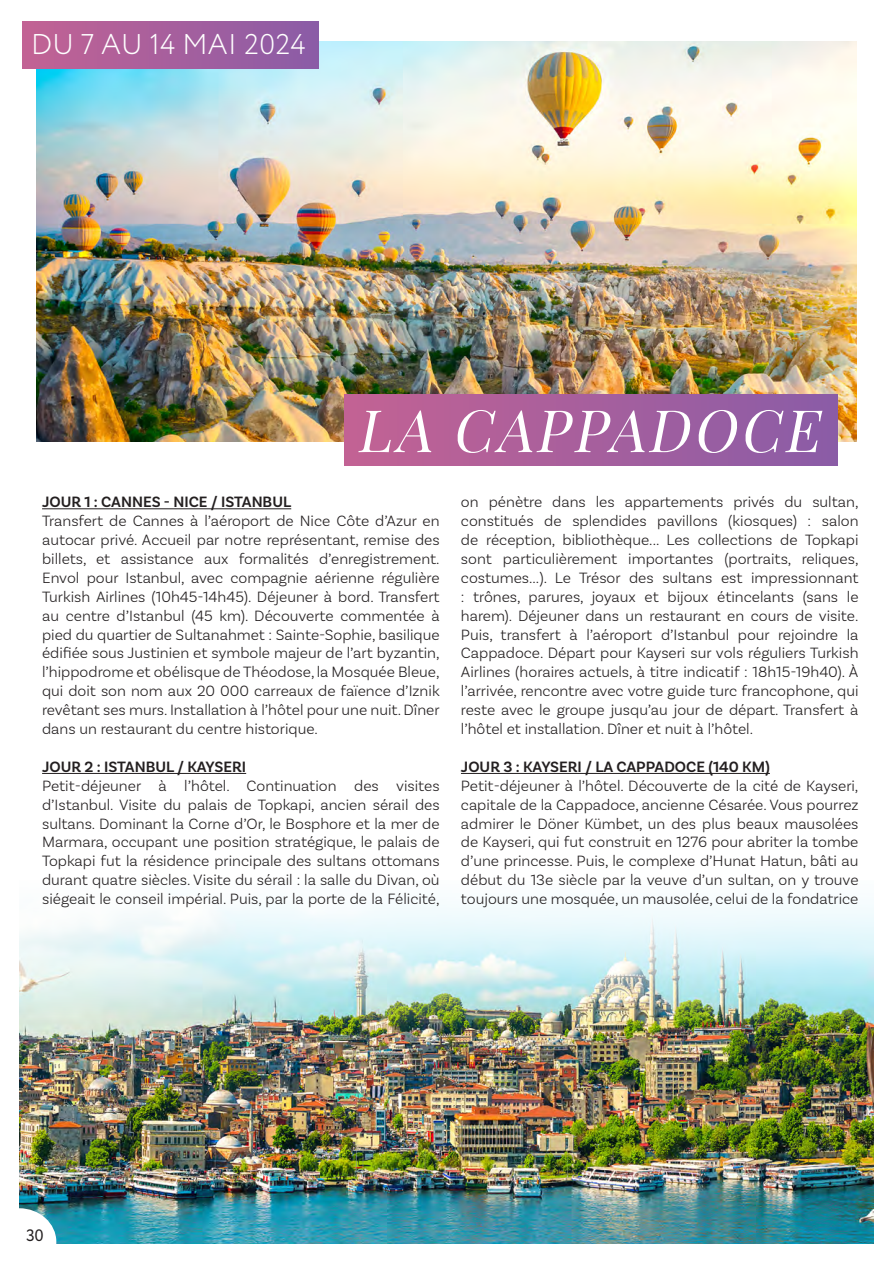
<style>
.page{position:relative;width:893px;height:1263px;background:#fff}
.page>*{position:absolute;margin:0;border:0;box-sizing:border-box;transform-origin:0 0}
.t1{font:italic 58.5px "Playfair Display";color:#fff}
.t2{font:300 28.5px "Circe";letter-spacing:.005em;color:#fff}
.t3{font:16.5px "Circe";color:#231f20}
.t4{font:300 15.75px/18.9px "Basic Sans";color:#231f20;text-align:justify}
.t5{font:600 15.75px "Basic Sans";color:#231f20}
</style>
<div class="page">
<img style="left:20px;top:1035px;width:853px;height:208px">
<img style="left:19px;top:905px;width:855px;height:130px">
<img style="left:36px;top:41px;width:821px;height:400px">
<svg style="left:344px;top:395px;width:494px;height:70px;background:#a65f9c"></svg>
<div style="left:22px;top:21px;width:297px;height:47px;background:linear-gradient(to right,#c36293,#8a5ca7)"></div>
<hr style="left:42px;top:508px;width:249px;height:1px;background:#231f20">
<hr style="left:42px;top:773px;width:204px;height:1px;background:#231f20">
<hr style="left:461px;top:773px;width:309px;height:1px;background:#231f20">
<svg style="left:19px;top:1208px;width:37px;height:35px"></svg>
<p class="t2" style="left:31px;top:25px;width:276px">DU 7 AU 14 MAI 2024</p>
<p class="t1" style="left:356px;top:385px;width:480px">LA CAPPADOCE</p>
<p class="t5" style="left:42px;top:492px;width:251px">JOUR 1 : CANNES - NICE / ISTANBUL</p>
<p class="t4" style="left:42px;top:511px;width:399px">Transfert de Cannes à l’aéroport de Nice Côte d’Azur en autocar privé. Accueil par notre représentant, remise des billets, et assistance aux formalités d’enregistrement.<br>Envol pour Istanbul, avec compagnie aérienne régulière Turkish Airlines (10h45-14h45). Déjeuner à bord. Transfert au centre d’Istanbul (45 km). Découverte commentée à pied du quartier de Sultanahmet : Sainte-Sophie, basilique édifiée sous Justinien et symbole majeur de l’art byzantin, l’hippodrome et obélisque de Théodose, la Mosquée Bleue, qui doit son nom aux 20 000 carreaux de faïence d’Iznik revêtant ses murs. Installation à l’hôtel pour une nuit. Dîner dans un restaurant du centre historique.</p>
<p class="t5" style="left:42px;top:757px;width:206px">JOUR 2 : ISTANBUL / KAYSERI</p>
<p class="t4" style="left:42px;top:776px;width:399px">Petit-déjeuner à l’hôtel. Continuation des visites d’Istanbul. Visite du palais de Topkapi, ancien sérail des sultans. Dominant la Corne d’Or, le Bosphore et la mer de Marmara, occupant une position stratégique, le palais de Topkapi fut la résidence principale des sultans ottomans durant quatre siècles. Visite du sérail : la salle du Divan, où siégeait le conseil impérial. Puis, par la porte de la Félicité,</p>
<p class="t4" style="left:461px;top:492px;width:399px">on pénètre dans les appartements privés du sultan, constitués de splendides pavillons (kiosques) : salon de réception, bibliothèque... Les collections de Topkapi sont particulièrement importantes (portraits, reliques, costumes...). Le Trésor des sultans est impressionnant : trônes, parures, joyaux et bijoux étincelants (sans le harem). Déjeuner dans un restaurant en cours de visite.<br>Puis, transfert à l’aéroport d’Istanbul pour rejoindre la Cappadoce. Départ pour Kayseri sur vols réguliers Turkish Airlines (horaires actuels, à titre indicatif : 18h15-19h40). À l’arrivée, rencontre avec votre guide turc francophone, qui reste avec le groupe jusqu’au jour de départ. Transfert à l’hôtel et installation. Dîner et nuit à l’hôtel.</p>
<p class="t5" style="left:461px;top:757px;width:310px">JOUR 3 : KAYSERI / LA CAPPADOCE (140 KM)</p>
<p class="t4" style="left:461px;top:776px;width:399px">Petit-déjeuner à l’hôtel. Découverte de la cité de Kayseri, capitale de la Cappadoce, ancienne Césarée. Vous pourrez admirer le Döner Kümbet, un des plus beaux mausolées de Kayseri, qui fut construit en 1276 pour abriter la tombe d’une princesse. Puis, le complexe d’Hunat Hatun, bâti au début du 13e siècle par la veuve d’un sultan, on y trouve toujours une mosquée, un mausolée, celui de la fondatrice</p>
<p class="t3" style="left:26px;top:1224px;width:19px">30</p>
</div>
